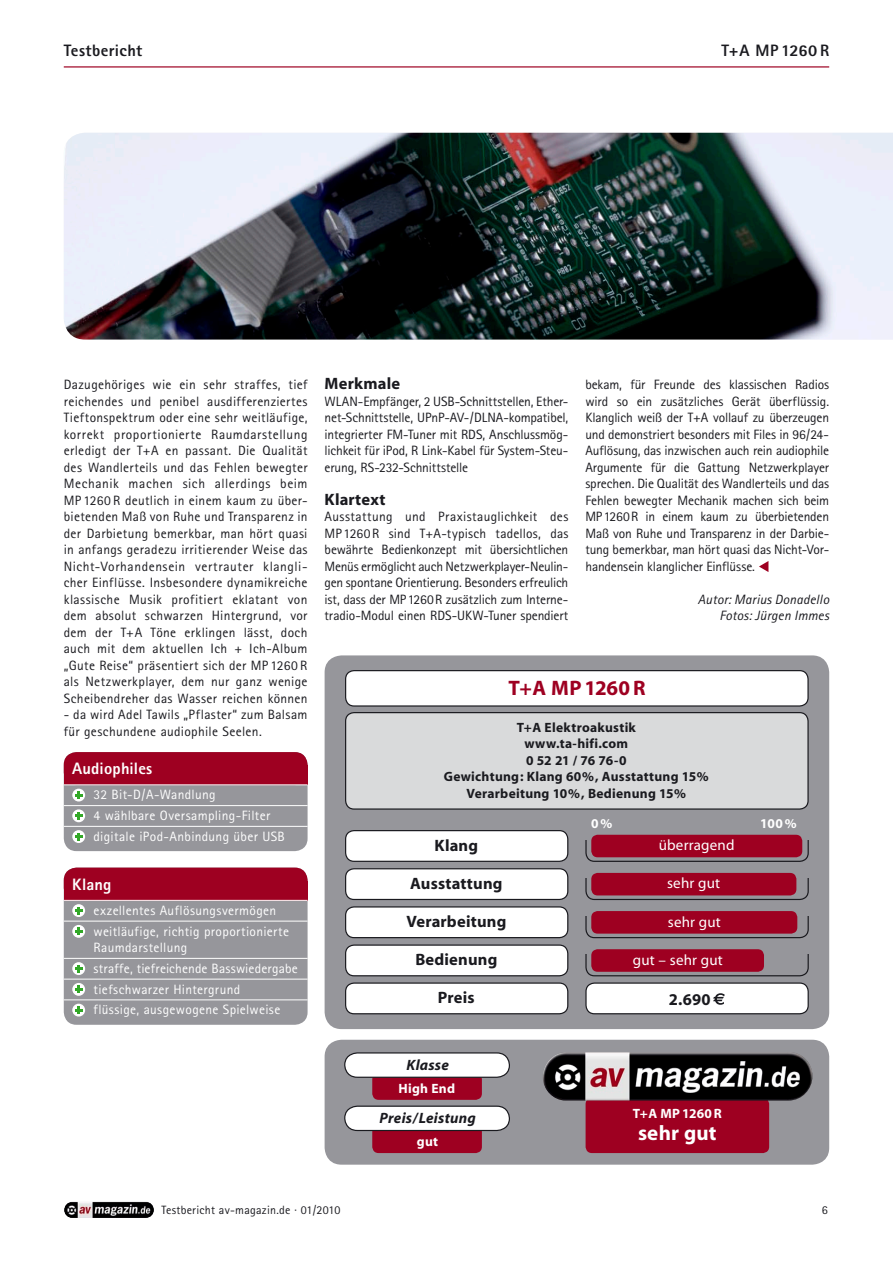
<style>
.page{position:relative;width:893px;height:1263px;background:#fff}
.page>*{position:absolute;margin:0;border:0;box-sizing:border-box;transform-origin:0 0}
.Bewert_Head{font:700 21px "Myriad";letter-spacing:.005em;color:#9e0021}
.Bewert_braun_groß{font:700 21px "Myriad";letter-spacing:.005em;color:#fff}
.Bewert_Punkte{font:700 16.5px "Myriad";letter-spacing:.01em;color:#1a1a1f}
.Subheads{font:700 16.5px "Myriad";letter-spacing:.015em;color:#1a1a1f}
.Absatzformat_6{font:800 16.5px "Rotis Sans Serif";letter-spacing:.02em;color:#1a1a1f}
.TAB_Heads{font:800 16.5px "Rotis Sans Serif";letter-spacing:.01em;color:#fff}
.Bewert_note_rechts{font:15px "Myriad";letter-spacing:.01em;color:#fff}
.Bewert_Punkte-2{font:italic 700 15px "Myriad";letter-spacing:.02em;color:#1a1a1f}
.Brot_ohne_Einzug{font:13.5px/16.5px "Rotis Sans Serif";letter-spacing:-.015em;color:#1a1a1f;text-align:justify}
.Brot{font:13.5px/16.5px "Rotis Sans Serif";letter-spacing:.02em;color:#1a1a1f;text-align:justify}
.Kiste{font:13.5px/16.5px "Rotis Sans Serif";letter-spacing:.02em;color:#fff}
.Bewert_Beschreib{font:700 13.5px "Myriad";letter-spacing:.02em;color:#1a1a1f}
.Kiste_ohne_Linie{font:13.5px "Rotis Sans Serif";letter-spacing:.02em;color:#fff}
.Brot-2{font:italic 13.5px "Rotis Sans Serif";letter-spacing:.01em;color:#1a1a1f}
.Bewert_Braun_klein{font:700 13.5px "Myriad";letter-spacing:.02em;color:#fff}
.Bewert_Beschreib-2{font:700 13.5px "Myriad";color:#fff}
._8pt{font:12px "Rotis Sans Serif";letter-spacing:.02em;color:#1a1a1f}
</style>
<div class="page">
<svg style="left:759px;top:561px;width:9px;height:11px"></svg>
<hr style="left:64px;top:66px;width:765px;height:2px;background:#9e0021">
<img style="left:64px;top:1202px;width:90px;height:16px">
<svg style="left:325px;top:655px;width:504px;height:374px;background:#929297"></svg>
<svg style="left:344px;top:829px;width:225px;height:32px"></svg>
<svg style="left:344px;top:867px;width:225px;height:32px"></svg>
<svg style="left:344px;top:906px;width:225px;height:32px"></svg>
<svg style="left:344px;top:944px;width:225px;height:32px"></svg>
<svg style="left:344px;top:982px;width:225px;height:32px"></svg>
<svg style="left:344px;top:669px;width:465px;height:37px"></svg>
<div style="left:344px;top:711px;width:465px;height:98px;background:#d9dadb"></div>
<div style="left:325px;top:1040px;width:504px;height:125px;background:#96969b"></div>
<svg style="left:344px;top:1052px;width:167px;height:101px"></svg>
<div style="left:586px;top:1100px;width:183px;height:53px;background:#9e0021"></div>
<img style="left:543px;top:1052px;width:269px;height:48px">
<svg style="left:585px;top:982px;width:224px;height:32px"></svg>
<div style="left:578px;top:830px;width:244px;height:10px;background:#96969b"></div>
<svg style="left:585px;top:834px;width:224px;height:27px;background:#991e39"></svg>
<div style="left:578px;top:868px;width:244px;height:10px;background:#96969b"></div>
<svg style="left:585px;top:872px;width:224px;height:27px;background:#9a223c"></svg>
<div style="left:578px;top:906px;width:244px;height:10px;background:#96969b"></div>
<svg style="left:585px;top:911px;width:224px;height:27px;background:#961e38"></svg>
<div style="left:578px;top:944px;width:244px;height:10px;background:#96969b"></div>
<svg style="left:585px;top:949px;width:224px;height:27px;background:#963148"></svg>
<img style="left:64px;top:133px;width:829px;height:207px">
<svg style="left:64px;top:752px;width:244px;height:99px;background:#9c6a77"></svg>
<svg style="left:64px;top:868px;width:244px;height:157px;background:#9c7c86"></svg>
<p class="Absatzformat_6" style="left:64px;top:40px;width:80px">Testbericht</p>
<p class="Absatzformat_6" style="left:721px;top:40px;width:109px">T+A MP 1260 R</p>
<p class="Brot" style="left:64px;top:376px;width:245px">Dazugehöriges wie ein sehr straffes, tief reichendes und penibel ausdifferenziertes Tieftonspektrum oder eine sehr weitläufige, korrekt proportionierte Raumdarstellung erledigt der T+A en passant. Die Qualität des Wandlerteils und das Fehlen bewegter Mechanik machen sich allerdings beim MP 1260 R deutlich in einem kaum zu über&shy;bietenden Maß von Ruhe und Transparenz in der Darbietung bemerkbar, man hört quasi in anfangs geradezu irritierender Weise das Nicht-Vorhandensein vertrauter klangli&shy;cher Einflüsse. Insbesondere dynamikreiche klassische Musik profitiert eklatant von dem absolut schwarzen Hintergrund, vor dem der T+A Töne erklingen lässt, doch auch mit dem aktuellen Ich + Ich-Album „Gute Reise“ präsentiert sich der MP 1260 R als Netzwerkplayer, dem nur ganz wenige Scheibendreher das Wasser reichen können</p>
<p class="Brot" style="left:64px;top:706px;width:245px">- da wird Adel Tawils „Pflaster“ zum Balsam für geschundene audiophile Seelen.</p>
<p class="TAB_Heads" style="left:72px;top:758px;width:82px">Audiophiles</p>
<p class="Kiste" style="left:94px;top:786px;width:124px">32 Bit-D/A-Wandlung</p>
<p class="Kiste" style="left:94px;top:807px;width:178px">4 wählbare Oversampling-Filter</p>
<p class="Kiste_ohne_Linie" style="left:94px;top:828px;width:193px">digitale iPod-Anbindung über USB</p>
<p class="TAB_Heads" style="left:72px;top:873px;width:41px">Klang</p>
<p class="Kiste" style="left:94px;top:902px;width:184px">exzellentes Auflösungsvermögen</p>
<p class="Kiste" style="left:94px;top:923px;width:197px">weitläufige, richtig proportionierte<br>Raumdarstellung</p>
<p class="Kiste" style="left:94px;top:960px;width:206px">straffe, tiefreichende Basswiedergabe</p>
<p class="Kiste" style="left:94px;top:981px;width:148px">tiefschwarzer Hintergrund</p>
<p class="Kiste_ohne_Linie" style="left:94px;top:1002px;width:188px">flüssige, ausgewogene Spielweise</p>
<p class="Subheads" style="left:325px;top:375px;width:77px">Merkmale</p>
<p class="Brot_ohne_Einzug" style="left:325px;top:393px;width:245px">WLAN-Empfänger, 2 USB-Schnittstellen, Ether&shy;net-Schnittstelle, UPnP-AV-/DLNA-kompatibel, integrierter FM-Tuner mit RDS, Anschlussmög&shy;lichkeit für iPod, R Link-Kabel für System-Steu&shy;erung, RS-232-Schnittstelle</p>
<p class="Subheads" style="left:325px;top:490px;width:63px">Klartext</p>
<p class="Brot_ohne_Einzug" style="left:325px;top:508px;width:245px">Ausstattung und Praxistauglichkeit des MP 1260 R sind T+A-typisch tadellos, das bewährte Bedienkonzept mit übersichtlichen Menüs ermöglicht auch Netzwerkplayer-Neulin&shy;gen spontane Orientierung. Besonders erfreulich ist, dass der MP 1260 R zusätzlich zum Interne&shy;tradio-Modul einen RDS-UKW-Tuner spendiert</p>
<p class="Brot_ohne_Einzug" style="left:585px;top:376px;width:245px">bekam, für Freunde des klassischen Radios wird so ein zusätzliches Gerät überflüssig.<br>Klanglich weiß der T+A vollauf zu überzeugen und demonstriert besonders mit Files in 96/24- Auflösung, das inzwischen auch rein audiophile Argumente für die Gattung Netzwerkplayer sprechen. Die Qualität des Wandlerteils und das Fehlen bewegter Mechanik machen sich beim MP 1260 R in einem kaum zu überbietenden Maß von Ruhe und Transparenz in der Darbie&shy;tung bemerkbar, man hört quasi das Nicht-Vor&shy;handensein klanglicher Einflüsse.</p>
<p class="Brot-2" style="left:698px;top:591px;width:133px">Autor: Marius Donadello</p>
<p class="Brot-2" style="left:719px;top:607px;width:111px">Fotos: Jürgen Immes</p>
<p class="Bewert_Head" style="left:509px;top:677px;width:139px">T+A MP 1260 R</p>
<p class="Bewert_Beschreib" style="left:517px;top:720px;width:121px">T+A Elektroakustik</p>
<p class="Bewert_Beschreib" style="left:524px;top:737px;width:105px">www.ta-hifi.com</p>
<p class="Bewert_Beschreib" style="left:526px;top:753px;width:102px">0 52 21 / 76 76-0</p>
<p class="Bewert_Beschreib" style="left:444px;top:770px;width:266px">Gewichtung: Klang 60%, Ausstattung 15%</p>
<p class="Bewert_Beschreib" style="left:467px;top:786px;width:221px">Verarbeitung 10%, Bedienung 15%</p>
<p class="Bewert_Beschreib-2" style="left:591px;top:816px;width:23px">0 %</p>
<p class="Bewert_Beschreib-2" style="left:760px;top:816px;width:38px">100 %</p>
<p class="Bewert_Punkte" style="left:435px;top:837px;width:45px">Klang</p>
<p class="Bewert_Punkte" style="left:410px;top:875px;width:94px">Ausstattung</p>
<p class="Bewert_Punkte" style="left:406px;top:913px;width:101px">Verarbeitung</p>
<p class="Bewert_Punkte" style="left:415px;top:951px;width:83px">Bedienung</p>
<p class="Bewert_Punkte" style="left:438px;top:989px;width:38px">Preis</p>
<p class="Bewert_note_rechts" style="left:659px;top:838px;width:77px">überragend</p>
<p class="Bewert_note_rechts" style="left:667px;top:876px;width:54px">sehr gut</p>
<p class="Bewert_note_rechts" style="left:668px;top:914px;width:54px">sehr gut</p>
<p class="Bewert_note_rechts" style="left:633px;top:952px;width:91px">gut – sehr gut</p>
<p class="Subheads" style="left:669px;top:990px;width:44px">2.690</p>
<p class="Bewert_Punkte-2" style="left:407px;top:1057px;width:44px">Klasse</p>
<p class="Bewert_Braun_klein" style="left:398px;top:1081px;width:58px">High End</p>
<p class="Bewert_Punkte-2" style="left:380px;top:1110px;width:98px">Preis/Leistung</p>
<p class="Bewert_Braun_klein" style="left:633px;top:1106px;width:91px">T+A MP 1260 R</p>
<p class="Bewert_braun_groß" style="left:638px;top:1122px;width:80px">sehr gut</p>
<p class="Bewert_Braun_klein" style="left:417px;top:1134px;width:23px">gut</p>
<p class="_8pt" style="left:161px;top:1203px;width:181px">Testbericht av-magazin.de · 01/2010</p>
<p class="_8pt" style="left:822px;top:1203px;width:7px">6</p>
</div>
